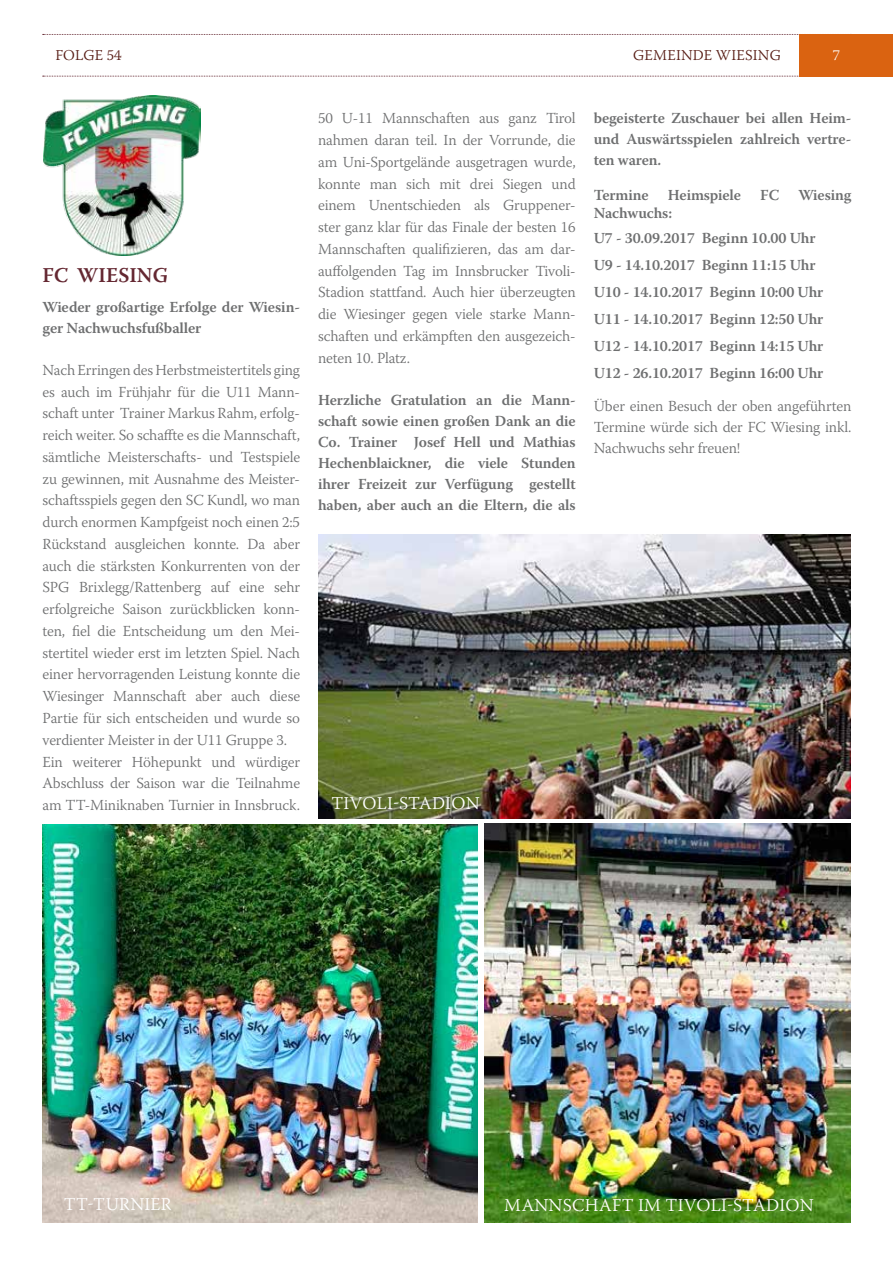
<style>
.page{position:relative;width:893px;height:1263px;background:#fff}
.page>*{position:absolute;margin:0;border:0;box-sizing:border-box;transform-origin:0 0}
.t1{font:600 21px "Warnock Pro";letter-spacing:.005em;color:#642731}
.t2{font:300 18px "Warnock Pro";letter-spacing:.01em;color:#fff}
.t3{font:300 15.3px/21.8px "Warnock Pro";letter-spacing:-.01em;color:#6e6f70;text-align:justify}
.t4{font:600 15.3px/21px "Warnock Pro";letter-spacing:-.01em;color:#6e6f70}
.t5{font:300 15px "Warnock Pro";letter-spacing:.015em;color:#571c14}
.t6{font:300 15px "Warnock Pro";color:#fff}
</style>
<div class="page">
<svg style="left:43px;top:76px;width:756px;height:1px"></svg>
<svg style="left:43px;top:34px;width:756px;height:1px"></svg>
<div style="left:799px;top:34px;width:94px;height:43px;background:#da6311"></div>
<img style="left:484px;top:824px;width:366px;height:398px">
<img style="left:43px;top:824px;width:435px;height:398px">
<img style="left:43px;top:95px;width:158px;height:160px">
<img style="left:319px;top:534px;width:531px;height:284px">
<p class="t5" style="left:55px;top:46px;width:68px">FOLGE 54</p>
<p class="t5" style="left:633px;top:46px;width:149px">GEMEINDE WIESING</p>
<p class="t6" style="left:833px;top:46px;width:9px">7</p>
<h1 class="t1" style="left:43px;top:262px;width:127px">FC WIESING</h1>
<p class="t4" style="left:43px;top:296px;width:259px">Wieder großartige Erfolge der Wiesin&shy;ger Nachwuchsfußballer</p>
<p class="t3" style="left:43px;top:359px;width:259px;text-align:left">Nach Erringen des Herbstmeistertitels ging es auch im Frühjahr für die U11 Mann&shy;schaft unter Trainer Markus Rahm, erfolg&shy;reich weiter. So schaffte es die Mannschaft, sämtliche Meisterschafts- und Testspiele zu gewinnen, mit Ausnahme des Meister&shy;schaftsspiels gegen den SC Kundl, wo man durch enormen Kampfgeist noch einen 2:5<br>Rückstand ausgleichen konnte. Da aber auch die stärksten Konkurrenten von der SPG Brixlegg/Rattenberg auf eine sehr erfolgreiche Saison zurückblicken konn&shy;ten, fiel die Entscheidung um den Mei&shy;stertitel wieder erst im letzten Spiel. Nach einer hervorragenden Leistung konnte die Wiesinger Mannschaft aber auch diese Partie für sich entscheiden und wurde so verdienter Meister in der U11 Gruppe 3.<br>Ein weiterer Höhepunkt und würdiger Abschluss der Saison war die Teilnahme am TT-Miniknaben Turnier in Innsbruck.</p>
<p class="t3" style="left:318px;top:107px;width:259px">50 U-11 Mannschaften aus ganz Tirol nahmen daran teil. In der Vorrunde, die am Uni-Sportgelände ausgetragen wurde, konnte man sich mit drei Siegen und einem Unentschieden als Gruppener&shy;ster ganz klar für das Finale der besten 16<br>Mannschaften qualifizieren, das am dar&shy;auffolgenden Tag im Innsbrucker Tivoli-Stadion stattfand. Auch hier überzeugten die Wiesinger gegen viele starke Mann&shy;schaften und erkämpften den ausgezeich&shy;neten 10. Platz.</p>
<p class="t4" style="left:318px;top:389px;width:259px;text-align:justify">Herzliche Gratulation an die Mann&shy;schaft sowie einen großen Dank an die Co. Trainer Josef Hell und Mathias Hechenblaickner, die viele Stunden ihrer Freizeit zur Verfügung gestellt haben, aber auch an die Eltern, die als</p>
<p class="t4" style="left:594px;top:108px;width:259px;text-align:justify">begeisterte Zuschauer bei allen Heim&shy;und Auswärtsspielen zahlreich vertre&shy;ten waren.</p>
<p class="t4" style="left:594px;top:184px;width:56px">Termine</p>
<p class="t4" style="left:668px;top:184px;width:75px">Heimspiele</p>
<p class="t4" style="left:760px;top:184px;width:21px">FC</p>
<p class="t4" style="left:799px;top:184px;width:54px">Wiesing</p>
<p class="t4" style="left:594px;top:200px;width:223px;line-height:25.5px">Nachwuchs:<br>U7 - 30.09.2017 Beginn 10.00 Uhr</p>
<p class="t4" style="left:594px;top:252px;width:231px;line-height:27px">U9 - 14.10.2017 Beginn 11:15 Uhr<br>U10 - 14.10.2017 Beginn 10:00 Uhr<br>U11 - 14.10.2017 Beginn 12:50 Uhr<br>U12 - 14.10.2017 Beginn 14:15 Uhr<br>U12 - 26.10.2017 Beginn 16:00 Uhr</p>
<p class="t3" style="left:594px;top:396px;width:259px;line-height:21px">Über einen Besuch der oben angeführten Termine würde sich der FC Wiesing inkl.<br>Nachwuchs sehr freuen!</p>
<p class="t2" style="left:331px;top:792px;width:149px">TIVOLI-STADION</p>
<p class="t2" style="left:64px;top:1193px;width:109px">TT-TURNIER</p>
<p class="t2" style="left:504px;top:1194px;width:311px">MANNSCHAFT IM TIVOLI-STADION</p>
</div>
